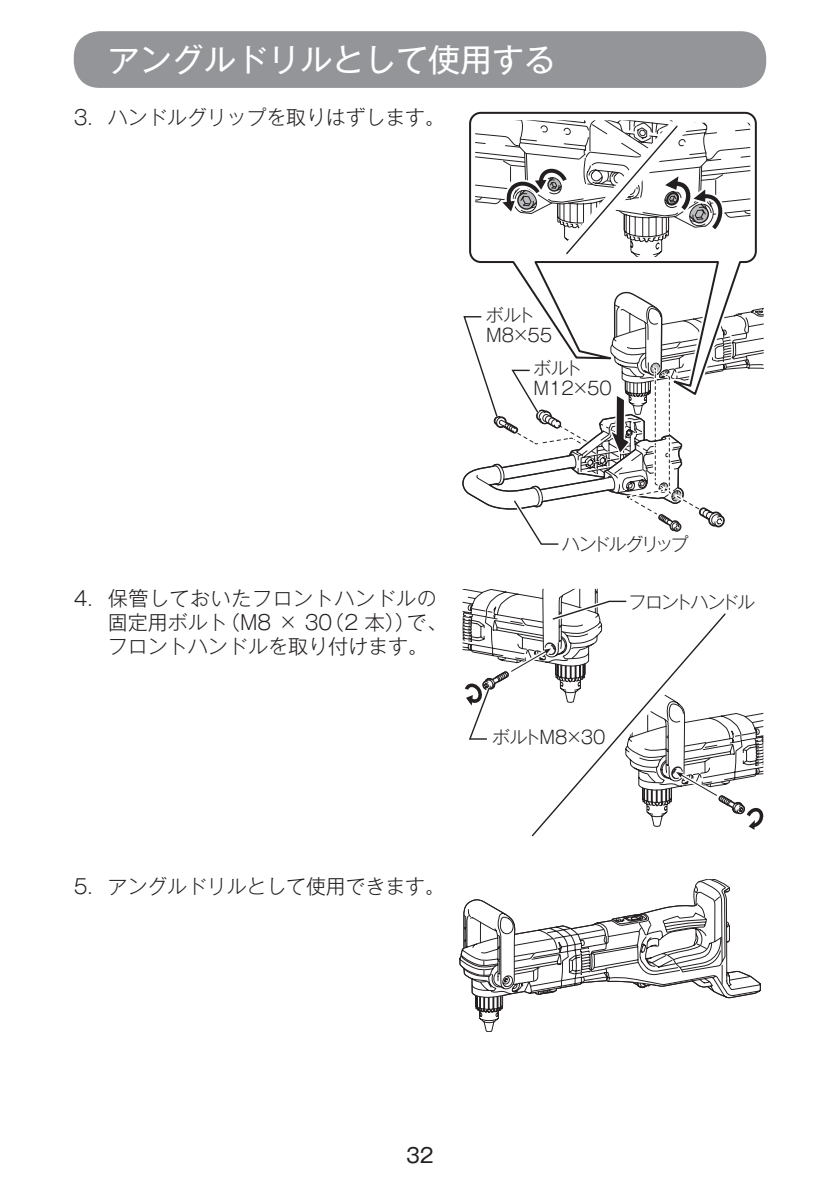
<style>
.page{position:relative;width:840px;height:1191px;background:#fff}
.page>*{position:absolute;margin:0;border:0;box-sizing:border-box;transform-origin:0 0}
.t1{font:32px "Gothic MB101 Pro";color:#fff}
.t2{font:300 20px/24px "Gothic MB101 Pro";color:#231f20}
.t3{font:20px "Gothic MB101 Pro";color:#231f20}
.t4{font:18px/20px "Gothic MB101 Pro Light 90 msp RKSJ H";letter-spacing:-.08em;color:#231f20}
.t5{font:18px "Gothic MB101 Pro Light 90 msp RKSJ H";letter-spacing:-.13em;color:#231f20}
.t6{font:18px "Gothic MB101 Pro Light 90 msp RKSJ H";letter-spacing:-.1em;color:#231f20}
</style>
<div class="page">
<div style="left:74px;top:31px;width:691px;height:57px;background:#939598;border-radius:26px"></div>
<svg style="left:469px;top:113px;width:288px;height:177px"></svg>
<svg style="left:475px;top:111px;width:275px;height:164px"></svg>
<svg style="left:462px;top:290px;width:301px;height:255px"></svg>
<svg style="left:462px;top:589px;width:301px;height:248px"></svg>
<svg style="left:459px;top:879px;width:301px;height:152px"></svg>
<h1 class="t1" style="left:108px;top:33px;width:450px">アングルドリルとして使用する</h1>
<p class="t2" style="left:74px;top:103px;width:372px">3. ハンドルグリップを取りはずします。</p>
<p class="t4" style="left:485px;top:302px;width:68px">ボルト<br>M8×55</p>
<p class="t4" style="left:533px;top:356px;width:80px">ボルト<br>M12×50</p>
<p class="t2" style="left:108px;top:583px;width:340px;text-indent:-34px">4. 保管しておいたフロントハンドルの固定用ボルト（M8 × 30（2 本））で、フロントハンドルを取り付けます。</p>
<p class="t2" style="left:74px;top:871px;width:372px">5. アングルドリルとして使用できます。</p>
<p class="t5" style="left:561px;top:529px;width:128px">ハンドルグリップ</p>
<p class="t6" style="left:628px;top:587px;width:128px">フロントハンドル</p>
<p class="t4" style="left:492px;top:725px;width:115px">ボルトM8×30</p>
<p class="t3" style="left:406px;top:1139px;width:29px">32</p>
</div>
